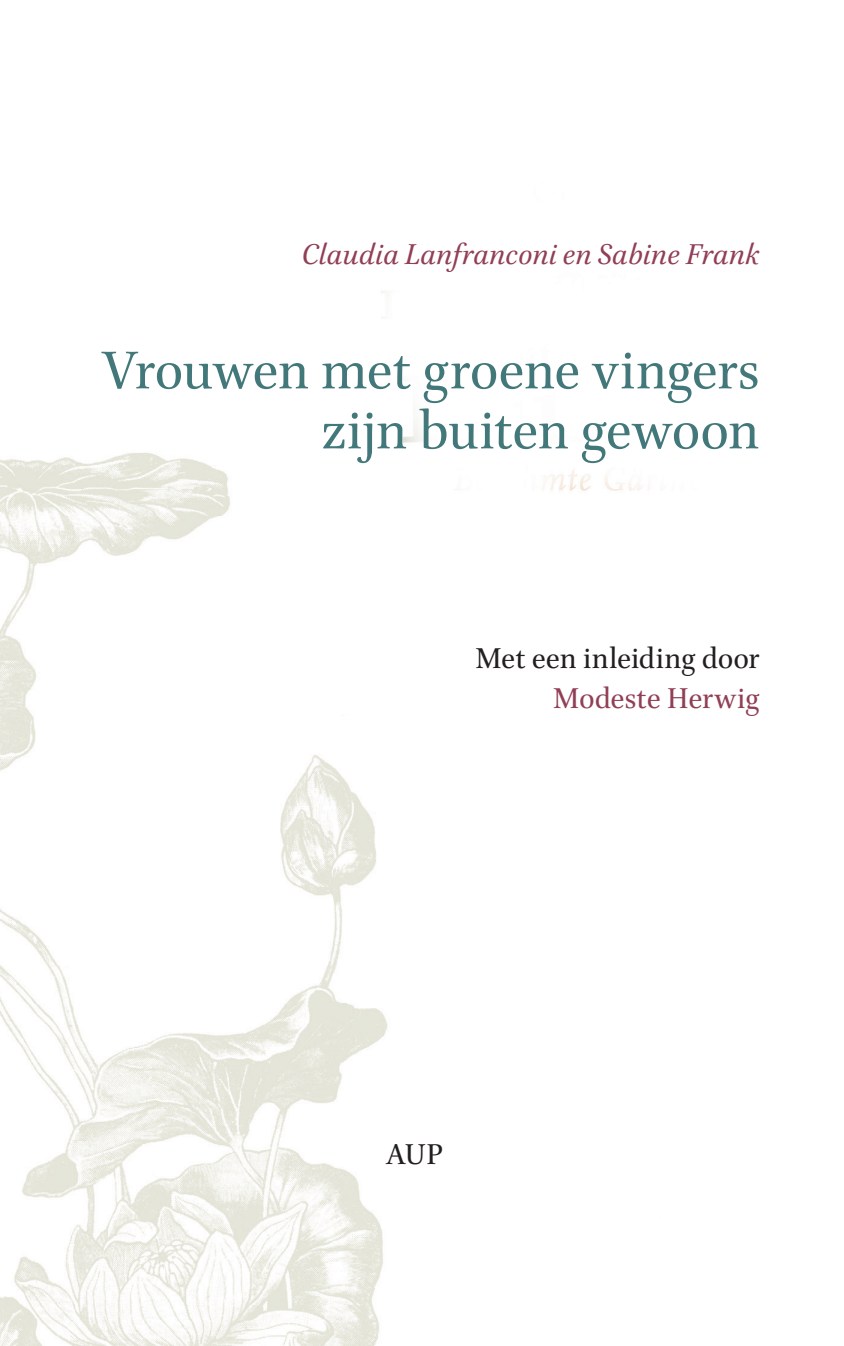
<style>
.page{position:relative;width:844px;height:1346px;background:#fff}
.page>*{position:absolute;margin:0;border:0;box-sizing:border-box;transform-origin:0 0}
.t1{font:60px/60px "Brill";color:#43787a;text-align:right}
.t2{font:italic 32.5px "Brill";letter-spacing:.01em;color:#913f55}
.t3{font:32.5px "Brill";color:#231f20}
.t4{font:32.5px "Brill";color:#913f55}
</style>
<div class="page">
<img style="left:0;top:291px;width:650px;height:1055px">
<p class="t2" style="left:302px;top:232px;width:459px">Claudia Lanfranconi en Sabine Frank</p>
<p class="t1" style="left:103px;top:343px;width:658px">Vrouwen met groene vingers zijn buiten gewoon</p>
<p class="t3" style="left:476px;top:636px;width:285px">Met een inleiding door</p>
<p class="t4" style="left:553px;top:676px;width:207px">Modeste Herwig</p>
<p class="t3" style="left:386px;top:1133px;width:58px">AUP</p>
</div>
